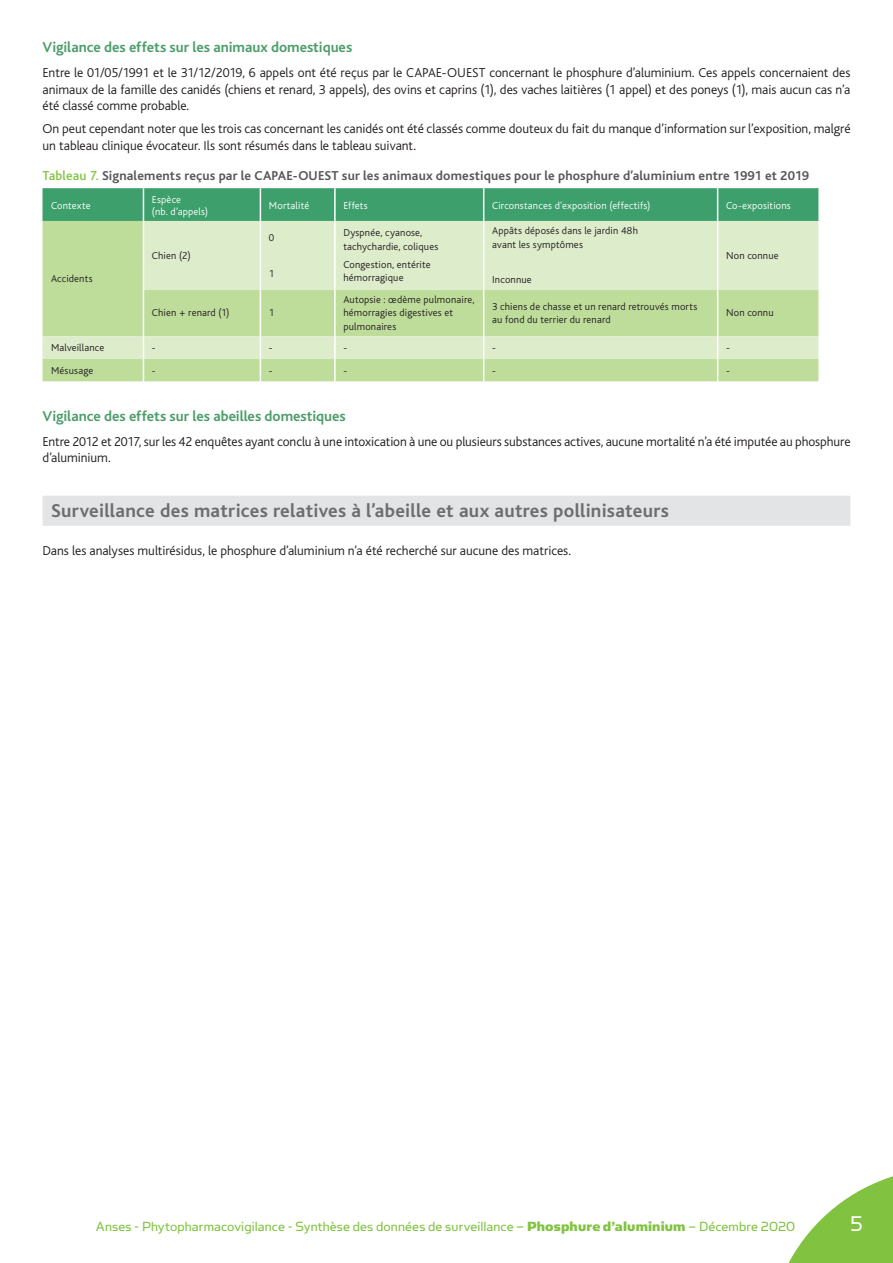
<style>
.page{position:relative;width:893px;height:1263px;background:#fff}
.page>*{position:absolute;margin:0;border:0;box-sizing:border-box;transform-origin:0 0}
.t1{font:24px "Simian Text Orangutan";color:#fff}
.t2{font:700 19.5px "Bliss";letter-spacing:.01em;color:#6c6d70}
.t3{font:15px "Simian Text Orangutan";letter-spacing:.01em;color:#81c340}
.t4{font:700 15px "Bliss";letter-spacing:-.005em;color:#4d9d6b}
.t5{font:300 13.5px/16.5px "Bliss";letter-spacing:-.005em;color:#231f20}
.t6{font:700 13.5px "Bliss";letter-spacing:.01em;color:#57585a}
.t7{font:300 10.5px/13.5px "Bliss";letter-spacing:.015em;color:#231f20}
.t8{font:300 10.5px/12px "Bliss";letter-spacing:.02em;color:#fff}
.s1{font-weight:500;color:#81c340}
.s2{font-family:"Simian Text Chimpanzee"}
</style>
<div class="page">
<svg style="left:788px;top:1176px;width:105px;height:87px"></svg>
<div style="left:43px;top:188px;width:775px;height:33px;background:#3d9f6b"></div>
<div style="left:43px;top:359px;width:775px;height:22px;background:#bedd9b"></div>
<svg style="left:43px;top:221px;width:775px;height:138px;fill:#ddecca"></svg>
<hr style="left:143px;top:188px;width:1px;height:33px;background:#fff">
<hr style="left:260px;top:188px;width:1px;height:33px;background:#fff">
<hr style="left:334px;top:188px;width:2px;height:33px;background:#fff">
<hr style="left:483px;top:188px;width:1px;height:33px;background:#fff">
<hr style="left:717px;top:188px;width:1px;height:33px;background:#fff">
<hr style="left:143px;top:221px;width:1px;height:69px;background:#fff">
<hr style="left:260px;top:221px;width:1px;height:69px;background:#fff">
<hr style="left:334px;top:221px;width:2px;height:69px;background:#fff">
<hr style="left:483px;top:221px;width:1px;height:69px;background:#fff">
<hr style="left:717px;top:221px;width:1px;height:69px;background:#fff">
<hr style="left:143px;top:290px;width:1px;height:46px;background:#fff">
<hr style="left:260px;top:290px;width:1px;height:46px;background:#fff">
<hr style="left:334px;top:290px;width:2px;height:46px;background:#fff">
<hr style="left:483px;top:290px;width:1px;height:46px;background:#fff">
<hr style="left:717px;top:290px;width:1px;height:46px;background:#fff">
<hr style="left:334px;top:336px;width:2px;height:23px;background:#fff">
<svg style="left:143px;top:336px;width:1px;height:45px"></svg>
<svg style="left:260px;top:336px;width:1px;height:45px"></svg>
<hr style="left:334px;top:359px;width:2px;height:22px;background:#fff">
<svg style="left:483px;top:336px;width:1px;height:45px"></svg>
<svg style="left:717px;top:336px;width:1px;height:45px"></svg>
<div style="left:43px;top:496px;width:807px;height:30px;background:#e3e4e6"></div>
<p class="t4" style="left:43px;top:40px;width:311px">Vigilance des effets sur les animaux domestiques</p>
<p class="t5" style="left:43px;top:65px;width:809px;text-align:justify">Entre le 01/05/1991 et le 31/12/2019, 6 appels ont été reçus par le CAPAE-OUEST concernant le phosphure d’aluminium. Ces appels concernaient des animaux de la famille des canidés (chiens et renard, 3 appels), des ovins et caprins (1), des vaches laitières (1 appel) et des poneys (1), mais aucun cas n’a été classé comme probable.</p>
<p class="t5" style="left:43px;top:121px;width:809px">On peut cependant noter que les trois cas concernant les canidés ont été classés comme douteux du fait du manque d’information sur l’exposition, malgré un tableau clinique évocateur. Ils sont résumés dans le tableau suivant.</p>
<p class="t6" style="left:43px;top:168px;width:768px"><span class="s1">Tableau 7.</span> Signalements reçus par le CAPAE-OUEST sur les animaux domestiques pour le phosphure d’aluminium entre 1991 et 2019</p>
<p class="t8" style="left:51px;top:199px;width:41px">Contexte</p>
<p class="t8" style="left:152px;top:193px;width:58px">Espèce<br>(nb. d’appels)</p>
<p class="t8" style="left:269px;top:199px;width:42px">Mortalité</p>
<p class="t8" style="left:343px;top:199px;width:26px">Effets</p>
<p class="t8" style="left:492px;top:199px;width:160px">Circonstances d'exposition (effectifs)</p>
<p class="t8" style="left:726px;top:199px;width:66px">Co-expositions</p>
<p class="t7" style="left:51px;top:272px;width:43px">Accidents</p>
<p class="t7" style="left:152px;top:249px;width:40px">Chien (2)</p>
<p class="t7" style="left:269px;top:231px;width:7px">0</p>
<p class="t7" style="left:269px;top:266px;width:7px">1</p>
<p class="t7" style="left:152px;top:306px;width:79px">Chien + renard (1)</p>
<p class="t7" style="left:269px;top:306px;width:7px">1</p>
<p class="t7" style="left:343px;top:226px;width:96px">Dyspnée, cyanose, tachychardie, coliques</p>
<p class="t7" style="left:343px;top:258px;width:89px">Congestion, entérite hémorragique</p>
<p class="t7" style="left:492px;top:224px;width:147px">Appâts déposés dans le jardin 48h avant les symptômes</p>
<p class="t7" style="left:492px;top:273px;width:41px">Inconnue</p>
<p class="t7" style="left:726px;top:249px;width:54px">Non connue</p>
<p class="t7" style="left:343px;top:293px;width:133px">Autopsie : œdème pulmonaire, hémorragies digestives et pulmonaires</p>
<p class="t7" style="left:492px;top:300px;width:207px">3 chiens de chasse et un renard retrouvés morts au fond du terrier du renard</p>
<p class="t7" style="left:726px;top:306px;width:49px">Non connu</p>
<p class="t7" style="left:51px;top:341px;width:55px">Malveillance</p>
<p class="t7" style="left:152px;top:341px;width:5px">-</p>
<p class="t7" style="left:269px;top:341px;width:5px">-</p>
<p class="t7" style="left:343px;top:341px;width:5px">-</p>
<p class="t7" style="left:492px;top:341px;width:5px">-</p>
<p class="t7" style="left:726px;top:341px;width:5px">-</p>
<p class="t7" style="left:51px;top:364px;width:44px">Mésusage</p>
<p class="t7" style="left:152px;top:364px;width:5px">-</p>
<p class="t7" style="left:269px;top:364px;width:5px">-</p>
<p class="t7" style="left:343px;top:364px;width:5px">-</p>
<p class="t7" style="left:492px;top:364px;width:5px">-</p>
<p class="t7" style="left:726px;top:364px;width:5px">-</p>
<p class="t4" style="left:43px;top:408px;width:305px">Vigilance des effets sur les abeilles domestiques</p>
<p class="t5" style="left:43px;top:433px;width:809px">Entre 2012 et 2017, sur les 42 enquêtes ayant conclu à une intoxication à une ou plusieurs substances actives, aucune mortalité n’a été imputée au phosphure d’aluminium.</p>
<h2 class="t2" style="left:51px;top:500px;width:619px">Surveillance des matrices relatives à l’abeille et aux autres pollinisateurs</h2>
<p class="t5" style="left:43px;top:542px;width:530px">Dans les analyses multirésidus, le phosphure d’aluminium n’a été recherché sur aucune des matrices.</p>
<p class="t3" style="left:96px;top:1218px;width:701px">Anses - Phytopharmacovigilance - Synthèse des données de surveillance – <span class="s2">Phosphure d’aluminium</span> – Décembre 2020</p>
<h1 class="t1" style="left:850px;top:1210px;width:14px">5</h1>
</div>
